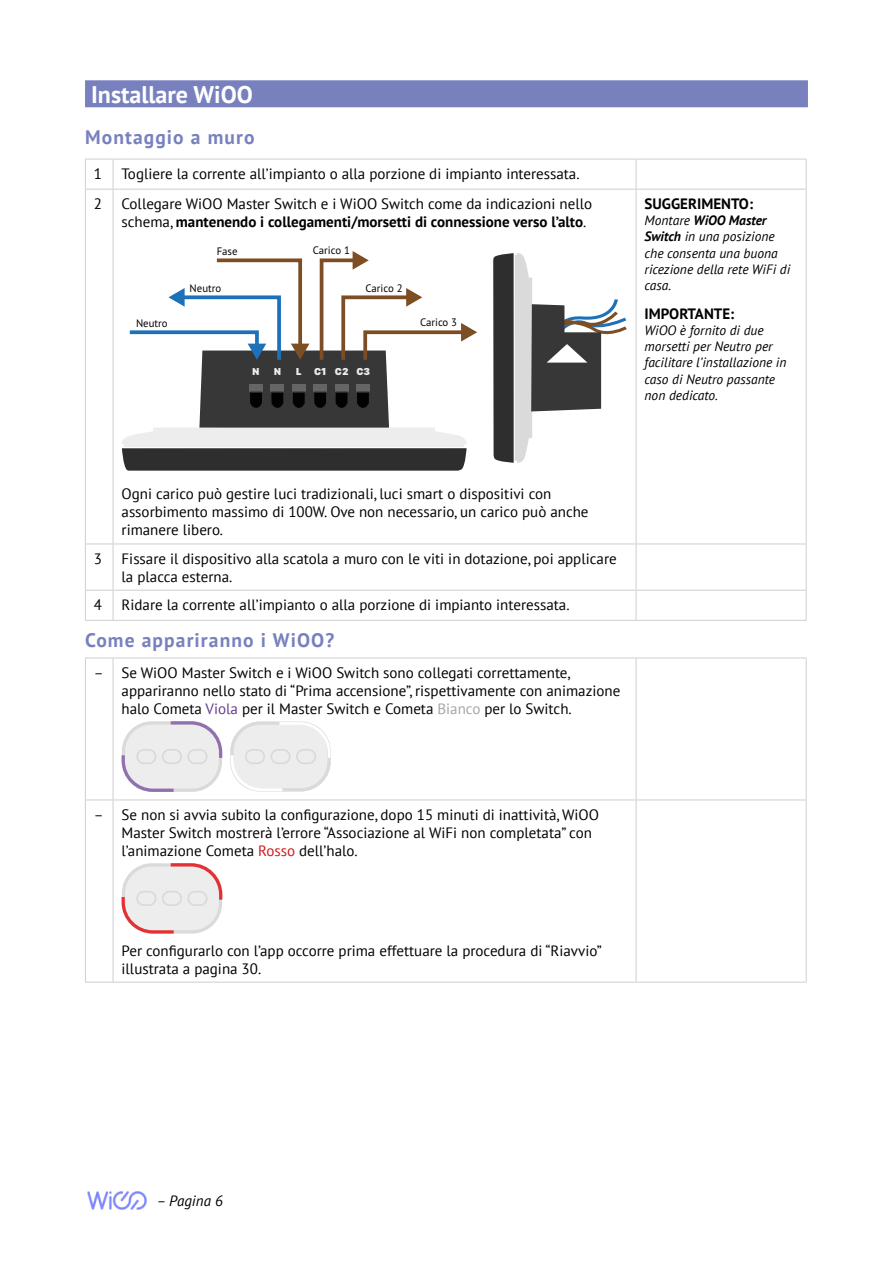
<style>
.page{position:relative;width:893px;height:1263px;background:#fff}
.page>*{position:absolute;margin:0;border:0;box-sizing:border-box;transform-origin:0 0}
.t1{font:700 24px "PT Sans";color:#fff}
.t2{font:700 19.5px "PT Sans";letter-spacing:.055em;color:#7881be}
.t3{font:15px/18px "PT Sans";color:#000}
.t4{font:700 15px "PT Sans";color:#000}
.t5{font:italic 15px "PT Sans";color:#000}
.t6{font:italic 13.5px/16.2px "PT Sans";color:#000}
.t7{font:10.8px "PT Sans";color:#000}
.t8{font:900 10.5px "SF Compact";color:#eaecf0}
.s1{font-weight:700}
.s2{color:#673a8e}
.s3{color:#a6a5a5}
.s4{color:#cd1719}
</style>
<div class="page">
<img style="left:87px;top:1191px;width:60px;height:19px">
<div style="left:85px;top:80px;width:723px;height:27px;background:#7881be"></div>
<svg style="left:86px;top:159px;width:27px;height:1px"></svg>
<hr style="left:85px;top:159px;width:1px;height:30px;background:#d0cece">
<hr style="left:113px;top:159px;width:523px;height:1px;background:#d0cece">
<hr style="left:113px;top:159px;width:1px;height:30px;background:#d0cece">
<hr style="left:636px;top:159px;width:170px;height:1px;background:#d0cece">
<hr style="left:636px;top:159px;width:1px;height:30px;background:#d0cece">
<hr style="left:806px;top:159px;width:1px;height:30px;background:#d0cece">
<svg style="left:85px;top:189px;width:28px;height:1px"></svg>
<hr style="left:85px;top:190px;width:1px;height:354px;background:#d0cece">
<hr style="left:113px;top:189px;width:523px;height:1px;background:#d0cece">
<hr style="left:113px;top:190px;width:1px;height:354px;background:#d0cece">
<hr style="left:636px;top:189px;width:170px;height:1px;background:#d0cece">
<hr style="left:636px;top:190px;width:1px;height:354px;background:#d0cece">
<hr style="left:806px;top:190px;width:1px;height:354px;background:#d0cece">
<svg style="left:86px;top:544px;width:27px;height:1px"></svg>
<hr style="left:85px;top:544px;width:1px;height:46px;background:#d0cece">
<hr style="left:113px;top:544px;width:523px;height:1px;background:#d0cece">
<hr style="left:113px;top:544px;width:1px;height:46px;background:#d0cece">
<hr style="left:636px;top:544px;width:170px;height:1px;background:#d0cece">
<hr style="left:636px;top:544px;width:1px;height:46px;background:#d0cece">
<hr style="left:806px;top:544px;width:1px;height:46px;background:#d0cece">
<hr style="left:113px;top:590px;width:523px;height:1px;background:#d0cece">
<hr style="left:636px;top:590px;width:170px;height:1px;background:#d0cece">
<svg style="left:636px;top:591px;width:1px;height:29px"></svg>
<svg style="left:806px;top:591px;width:1px;height:29px"></svg>
<svg style="left:85px;top:590px;width:29px;height:31px"></svg>
<hr style="left:113px;top:620px;width:523px;height:1px;background:#d0cece">
<hr style="left:636px;top:620px;width:170px;height:1px;background:#d0cece">
<svg style="left:122px;top:251px;width:355px;height:220px"></svg>
<svg style="left:493px;top:253px;width:134px;height:210px"></svg>
<svg style="left:86px;top:658px;width:27px;height:1px"></svg>
<hr style="left:85px;top:658px;width:1px;height:141px;background:#d0cece">
<hr style="left:113px;top:658px;width:523px;height:1px;background:#d0cece">
<hr style="left:113px;top:658px;width:1px;height:141px;background:#d0cece">
<hr style="left:636px;top:658px;width:170px;height:1px;background:#d0cece">
<hr style="left:636px;top:658px;width:1px;height:141px;background:#d0cece">
<hr style="left:806px;top:658px;width:1px;height:141px;background:#d0cece">
<svg style="left:85px;top:799px;width:28px;height:1px"></svg>
<hr style="left:85px;top:800px;width:1px;height:182px;background:#d0cece">
<hr style="left:113px;top:799px;width:523px;height:1px;background:#d0cece">
<hr style="left:113px;top:800px;width:1px;height:182px;background:#d0cece">
<hr style="left:636px;top:799px;width:170px;height:1px;background:#d0cece">
<hr style="left:636px;top:800px;width:1px;height:182px;background:#d0cece">
<hr style="left:806px;top:800px;width:1px;height:182px;background:#d0cece">
<svg style="left:85px;top:982px;width:28px;height:1px"></svg>
<hr style="left:113px;top:982px;width:523px;height:1px;background:#d0cece">
<hr style="left:636px;top:982px;width:170px;height:1px;background:#d0cece">
<svg style="left:122px;top:721px;width:100px;height:70px;background:#e6e4e8"></svg>
<svg style="left:230px;top:721px;width:101px;height:70px"></svg>
<svg style="left:122px;top:863px;width:100px;height:70px;background:#ece0e0"></svg>
<h1 class="t1" style="left:91px;top:79px;width:163px">Installare WiOO</h1>
<h2 class="t2" style="left:85px;top:124px;width:171px">Montaggio a muro</h2>
<p class="t3" style="left:94px;top:164px;width:10px">1</p>
<p class="t3" style="left:122px;top:164px;width:460px">Togliere la corrente all’impianto o alla porzione di impianto interessata.</p>
<p class="t3" style="left:94px;top:194px;width:10px">2</p>
<p class="t3" style="left:122px;top:194px;width:472px">Collegare WiOO Master Switch e i WiOO Switch come da indicazioni nello schema, <span class="s1">mantenendo i collegamenti/morsetti di connessione verso l’alto</span>.</p>
<p class="t7" style="left:136px;top:316px;width:33px">Neutro</p>
<p class="t7" style="left:217px;top:244px;width:22px">Fase</p>
<p class="t7" style="left:190px;top:281px;width:33px">Neutro</p>
<p class="t7" style="left:313px;top:243px;width:39px">Carico 1</p>
<p class="t7" style="left:365px;top:281px;width:39px">Carico 2</p>
<p class="t8" style="left:252px;top:365px;width:9px">N</p>
<p class="t8" style="left:274px;top:365px;width:9px">N</p>
<p class="t8" style="left:296px;top:365px;width:76px">L C1 C2 C3</p>
<p class="t7" style="left:420px;top:316px;width:39px">Carico 3</p>
<p class="t4" style="left:645px;top:194px;width:110px">SUGGERIMENTO:</p>
<p class="t6" style="left:645px;top:212px;width:147px">Montare <span class="s1">WiOO Master<br>Switch</span> in una posizione che consenta una buona ricezione della rete WiFi di casa.</p>
<p class="t4" style="left:645px;top:303px;width:91px">IMPORTANTE:</p>
<p class="t6" style="left:645px;top:322px;width:143px">WiOO è fornito di due morsetti per Neutro per facilitare l’installazione in caso di Neutro passante non dedicato.</p>
<p class="t3" style="left:122px;top:485px;width:469px">Ogni carico può gestire luci tradizionali, luci smart o dispositivi con assorbimento massimo di 100W. Ove non necessario, un carico può anche rimanere libero.</p>
<p class="t3" style="left:94px;top:549px;width:10px">3</p>
<p class="t3" style="left:122px;top:549px;width:497px">Fissare il dispositivo alla scatola a muro con le viti in dotazione, poi applicare la placca esterna.</p>
<p class="t3" style="left:94px;top:595px;width:10px">4</p>
<p class="t3" style="left:122px;top:595px;width:449px">Ridare la corrente all’impianto o alla porzione di impianto interessata.</p>
<h2 class="t2" style="left:85px;top:627px;width:251px">Come appariranno i WiOO?</h2>
<p class="t3" style="left:122px;top:663px;width:500px;text-indent:-28px">– Se WiOO Master Switch e i WiOO Switch sono collegati correttamente, appariranno nello stato di “Prima accensione”, rispettivamente con animazione halo Cometa <span class="s2">Viola</span> per il Master Switch e Cometa <span class="s3">Bianco</span> per lo Switch.</p>
<p class="t3" style="left:122px;top:805px;width:479px;text-indent:-28px">– Se non si avvia subito la configurazione, dopo 15 minuti di inattività, WiOO<br>Master Switch mostrerà l’errore “Associazione al WiFi non completata” con l’animazione Cometa <span class="s4">Rosso</span> dell’halo.</p>
<p class="t3" style="left:122px;top:941px;width:482px">Per configurarlo con l’app occorre prima effettuare la procedura di “Riavvio” illustrata a pagina 30.</p>
<p class="t5" style="left:157px;top:1191px;width:67px">– Pagina 6</p>
</div>
